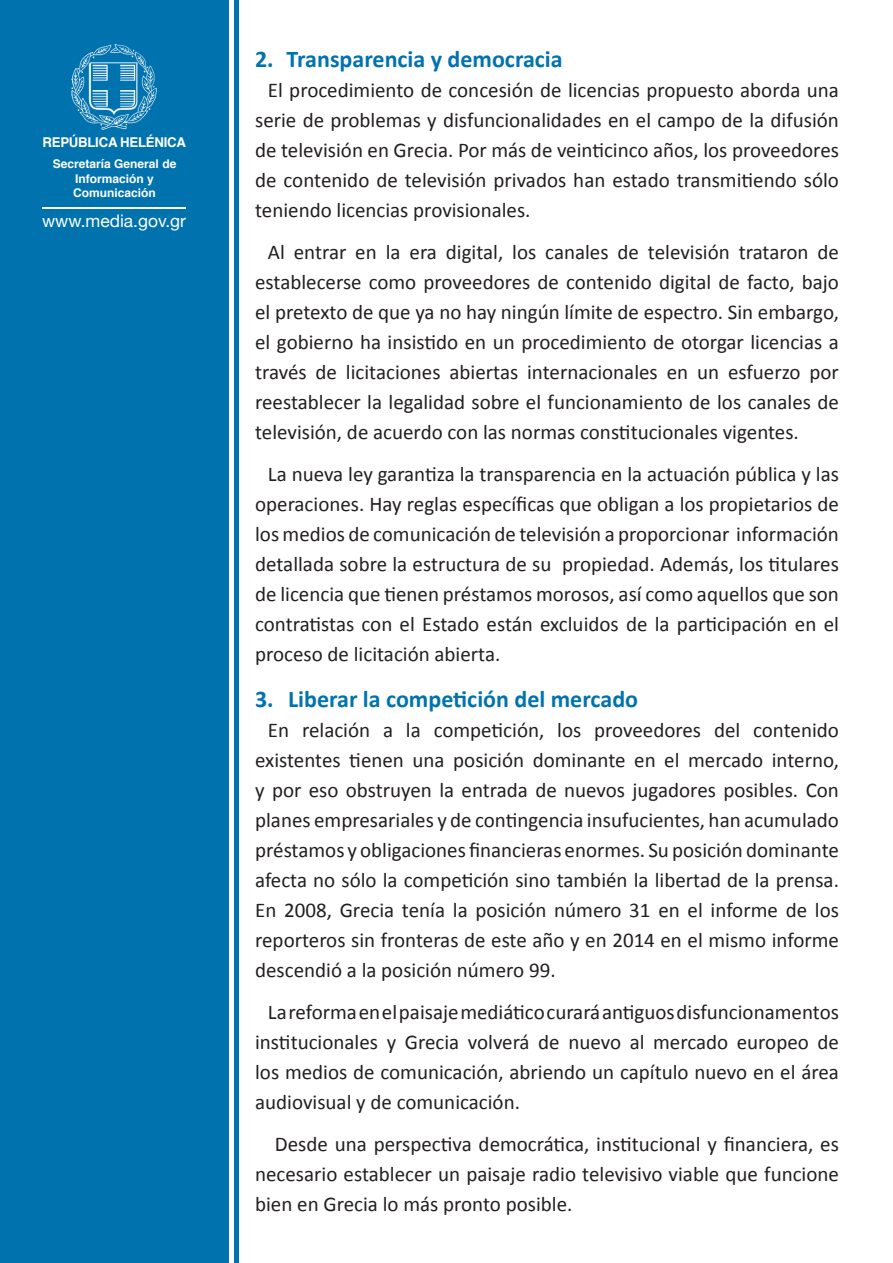
<style>
.page{position:relative;width:893px;height:1263px;background:#fff}
.page>*{position:absolute;margin:0;border:0;box-sizing:border-box;transform-origin:0 0}
.t1{font:700 24px "Calibri";color:#0073ae}
.t2{font:21px/30px "Calibri";color:#231f20;text-align:justify}
.t3{font:17.4px "Helvetica Neue";color:#fff}
.t4{font:700 13.5px "Helvetica";letter-spacing:-.02em;color:#fff}
.t5{font:700 12px/14.4px "Helvetica";color:#fff;text-align:center}
</style>
<div class="page">
<div style="left:0;top:0;width:229px;height:1263px;background:#0073ae"></div>
<hr style="left:235px;top:0;width:4px;height:1263px;background:#0073ae">
<img style="left:71px;top:44px;width:86px;height:86px">
<hr style="left:43px;top:207px;width:143px;height:2px;background:#fff">
<p class="t4" style="left:43px;top:132px;width:145px">REPÚBLICA HELÉNICA</p>
<p class="t5" style="left:53px;top:157px;width:125px">Secretaría General de<br>Información y<br>Comunicación</p>
<p class="t3" style="left:42px;top:208px;width:146px">www.media.gov.gr</p>
<p class="t1" style="left:287px;top:43px;width:277px">Transparencia y democracia</p>
<p class="t1" style="left:255px;top:43px;width:20px">2.</p>
<p class="t2" style="left:255px;top:75px;width:585px;text-indent:13px">El procedimiento de concesión de licencias propuesto aborda una serie de problemas y disfuncionalidades en el campo de la difusión de televisión en Grecia. Por más de veinticinco años, los proveedores de contenido de televisión privados han estado transmitiendo sólo teniendo licencias provisionales.</p>
<p class="t2" style="left:255px;top:237px;width:585px;text-indent:13px">Al entrar en la era digital, los canales de televisión trataron de establecerse como proveedores de contenido digital de facto, bajo el pretexto de que ya no hay ningún límite de espectro. Sin embargo, el gobierno ha insistido en un procedimiento de otorgar licencias a través de licitaciones abiertas internacionales en un esfuerzo por reestablecer la legalidad sobre el funcionamiento de los canales de televisión, de acuerdo con las normas constitucionales vigentes.</p>
<p class="t2" style="left:255px;top:459px;width:585px;text-align:right">La nueva ley garantiza la transparencia en la actuación pública y las operaciones. Hay reglas específicas que obligan a los propietarios de los medios de comunicación de televisión a proporcionar información propiedad. Además, los titulares</p>
<p class="t2" style="left:255px;top:549px;width:585px;text-align:left">detallada sobre la estructura de su<br>de licencia que tienen préstamos morosos, así como aquellos que son contratistas con el Estado están excluidos de la participación en el proceso de licitación abierta.</p>
<p class="t1" style="left:288px;top:684px;width:351px">Liberar la competición del mercado</p>
<p class="t1" style="left:255px;top:684px;width:20px">3.</p>
<p class="t2" style="left:302px;top:715px;width:70px">relación</p>
<p class="t2" style="left:434px;top:715px;width:112px">competición,</p>
<p class="t2" style="left:406px;top:715px;width:16px">la</p>
<p class="t2" style="left:557px;top:715px;width:26px">los</p>
<p class="t2" style="left:714px;top:715px;width:28px">del</p>
<p class="t2" style="left:594px;top:715px;width:108px">proveedores</p>
<p class="t2" style="left:753px;top:715px;width:87px">contenido</p>
<p class="t2" style="left:255px;top:715px;width:585px;text-align:left;text-indent:13px">En<br>existentes tienen una posición dominante en el mercado interno, y por eso obstruyen la entrada de nuevos jugadores posibles. Con planes empresariales y de contingencia insufucientes, han acumulado préstamosyobligacionesfinancierasenormes.Suposicióndominante afecta no sólo la competición sino también la libertad de la prensa.<br>En 2008, Grecia tenía la posición número 31 en el informe de los reporteros sin fronteras de este año y en 2014 en el mismo informe descendió laa posición número 99.</p>
<p class="t2" style="left:255px;top:997px;width:585px;text-indent:13px">Lareformaenelpaisajemediáticocuraráantiguosdisfuncionamentos institucionales y Grecia volverá de nuevo al mercado europeo de los medios de comunicación, abriendo un capítulo nuevo en el área audiovisual y de comunicación.</p>
<p class="t2" style="left:255px;top:1129px;width:585px;text-indent:20px">Desde una perspectiva democrática, institucional y financiera, es necesario establecer un paisaje radio televisivo viable que funcione bien en Grecia lo más pronto posible.</p>
<p class="t2" style="left:383px;top:715px;width:12px">a</p>
</div>
